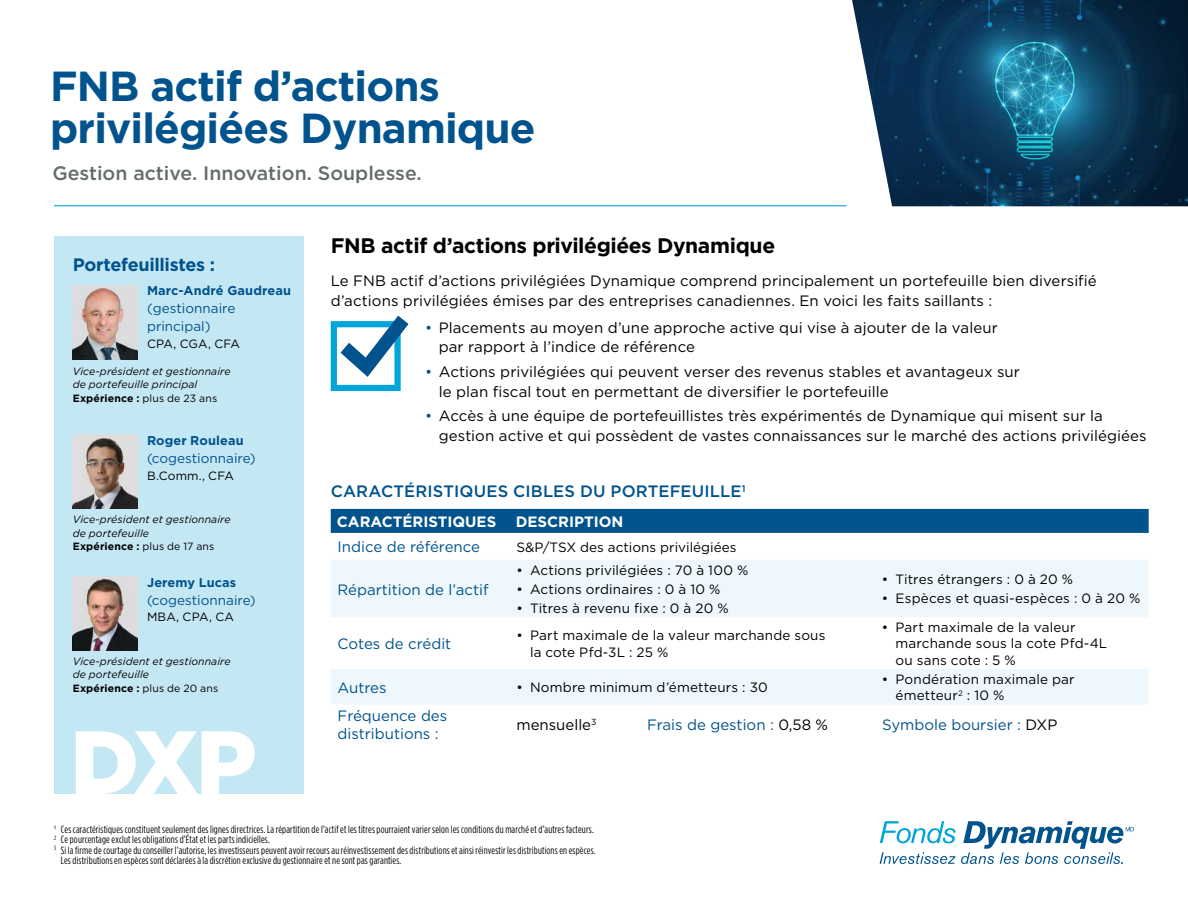
<style>
.page{position:relative;width:1188px;height:918px;background:#fff}
.page>*{position:absolute;margin:0;border:0;box-sizing:border-box;transform-origin:0 0}
.t1{font:900 90px "Gotham";color:#fff}
._2023_BROCHURE_FRENCH_H1{font:700 42px/42px "Gotham";letter-spacing:-.02em;color:#00538d}
._2023_BROCHURE_FRENCH_H2_black{font:700 21px "Gotham";letter-spacing:-.02em;color:#000}
._2023_BROCHURE_FRENCH_P_Byline{font:500 19.5px "Gotham";color:#646c6d}
._2023_BROCHURE_FRENCH_H2_647{font:700 18px "Gotham";letter-spacing:-.02em;color:#00538d}
._2023_BROCHURE_FRENCH_H3_647_CAPS{font:500 16.5px "Gotham";letter-spacing:.01em;color:#00538d}
._2023_BROCHURE_FRENCH_P_Body{font:15px/19.5px "Gotham";letter-spacing:.005em;color:#000}
._2023_BROCHURE_FRENCH_TABLE_TABLE_Body_64{font:15px/18px "Gotham";color:#00538d}
._2023_BROCHURE_FRENCH_TABLE_TABLE_White_l{font:700 15px "Gotham";color:#fff}
._2023_BROCHURE_FRENCH_TABLE_TABLE_Body_64-2{font:15px "Gotham";color:#000}
._2023_BROCHURE_FRENCH_TABLE_TABLE_Book_Bl{font:13.5px/16.2px "Gotham";letter-spacing:.01em;color:#000}
._2023_BROCHURE_FRENCH_PM_Section_PM_Title{font:13.5px/18px "Gotham";color:#00538d}
._2023_BROCHURE_FRENCH_PM_Section_PM_Name{font:700 12.75px "Gotham";letter-spacing:.01em;color:#00538d}
._2023_BROCHURE_FRENCH_PM_Section_PM_CFA_E{font:12px "Gotham";letter-spacing:.005em;color:#000}
._2023_BROCHURE_FRENCH_P_Legal_Footnotes{font:10.5px/10.5px "Gotham Cond";letter-spacing:.015em;color:#000}
._2023_BROCHURE_FRENCH_PM_Section_PM_Manag{font:italic 10.5px/13.5px "Gotham";letter-spacing:.005em;color:#000}
._2023_BROCHURE_FRENCH_PM_Section_PM_Exper{font:700 10.5px "Gotham";letter-spacing:.015em;color:#000}
.s1{font-weight:400}
.s2{color:#00538d}
.s3{color:#000}
</style>
<div class="page">
<img style="left:852px;top:0;width:336px;height:206px">
<svg style="left:331px;top:316px;width:78px;height:75px"></svg>
<div style="left:54px;top:236px;width:250px;height:558px;background:#c4e7f4"></div>
<hr style="left:54px;top:205px;width:793px;height:1px;background:#00a5da">
<img style="left:73px;top:285px;width:65px;height:74px">
<img style="left:73px;top:435px;width:65px;height:74px">
<img style="left:73px;top:576px;width:65px;height:74px">
<div style="left:331px;top:509px;width:818px;height:24px;background:#00538d"></div>
<svg style="left:331px;top:560px;width:818px;height:145px;fill:#eef8fc"></svg>
<svg style="left:880px;top:821px;width:254px;height:43px"></svg>
<h1 class="_2023_BROCHURE_FRENCH_H1" style="left:50px;top:65px;width:487px">FNB actif d’actions privilégiées Dynamique</h1>
<p class="_2023_BROCHURE_FRENCH_P_Byline" style="left:52px;top:161px;width:371px">Gestion active. Innovation. Souplesse.</p>
<h2 class="_2023_BROCHURE_FRENCH_H2_647" style="left:73px;top:253px;width:144px">Portefeuillistes :</h2>
<p class="_2023_BROCHURE_FRENCH_PM_Section_PM_Name" style="left:147px;top:282px;width:145px">Marc-André Gaudreau</p>
<p class="_2023_BROCHURE_FRENCH_PM_Section_PM_Title" style="left:147px;top:299px;width:90px">(gestionnaire principal)</p>
<p class="_2023_BROCHURE_FRENCH_PM_Section_PM_CFA_E" style="left:147px;top:336px;width:95px">CPA, CGA, CFA</p>
<p class="_2023_BROCHURE_FRENCH_PM_Section_PM_Manag" style="left:73px;top:364px;width:159px">Vice-président et gestionnaire de portefeuille principal</p>
<p class="_2023_BROCHURE_FRENCH_PM_Section_PM_Exper" style="left:73px;top:391px;width:146px">Expérience : <span class="s1">plus de 23 ans</span></p>
<p class="_2023_BROCHURE_FRENCH_PM_Section_PM_Name" style="left:147px;top:432px;width:98px">Roger Rouleau</p>
<p class="_2023_BROCHURE_FRENCH_PM_Section_PM_Title" style="left:147px;top:449px;width:110px">(cogestionnaire)</p>
<p class="_2023_BROCHURE_FRENCH_PM_Section_PM_CFA_E" style="left:147px;top:468px;width:89px">B.Comm., CFA</p>
<p class="_2023_BROCHURE_FRENCH_PM_Section_PM_Manag" style="left:73px;top:512px;width:159px">Vice-président et gestionnaire de portefeuille</p>
<p class="_2023_BROCHURE_FRENCH_PM_Section_PM_Exper" style="left:73px;top:539px;width:143px">Expérience : <span class="s1">plus de 17 ans</span></p>
<p class="_2023_BROCHURE_FRENCH_PM_Section_PM_Name" style="left:147px;top:574px;width:91px">Jeremy Lucas</p>
<p class="_2023_BROCHURE_FRENCH_PM_Section_PM_Title" style="left:147px;top:591px;width:110px">(cogestionnaire)</p>
<p class="_2023_BROCHURE_FRENCH_PM_Section_PM_CFA_E" style="left:147px;top:609px;width:88px">MBA, CPA, CA</p>
<p class="_2023_BROCHURE_FRENCH_PM_Section_PM_Manag" style="left:73px;top:654px;width:159px">Vice-président et gestionnaire de portefeuille</p>
<p class="_2023_BROCHURE_FRENCH_PM_Section_PM_Exper" style="left:73px;top:681px;width:147px">Expérience : <span class="s1">plus de 20 ans</span></p>
<h1 class="t1" style="left:70px;top:700px;width:188px">DXP</h1>
<h2 class="_2023_BROCHURE_FRENCH_H2_black" style="left:331px;top:232px;width:446px">FNB actif d’actions privilégiées Dynamique</h2>
<p class="_2023_BROCHURE_FRENCH_P_Body" style="left:331px;top:271px;width:768px">Le FNB actif d’actions privilégiées Dynamique comprend principalement un portefeuille bien diversifié d’actions privilégiées émises par des entreprises canadiennes. En voici les faits saillants :</p>
<p class="_2023_BROCHURE_FRENCH_P_Body" style="left:439px;top:317px;width:561px;text-indent:-14px"><span class="s2">•</span> Placements au moyen d’une approche active qui vise à ajouter de la valeur par rapport à l’indice de référence</p>
<p class="_2023_BROCHURE_FRENCH_P_Body" style="left:439px;top:362px;width:583px;text-indent:-14px"><span class="s2">•</span> Actions privilégiées qui peuvent verser des revenus stables et avantageux sur le plan fiscal tout en permettant de diversifier le portefeuille</p>
<p class="_2023_BROCHURE_FRENCH_P_Body" style="left:439px;top:406px;width:709px;text-indent:-14px"><span class="s2">•</span> Accès à une équipe de portefeuillistes très expérimentés de Dynamique qui misent sur la gestion active et qui possèdent de vastes connaissances sur le marché des actions privilégiées</p>
<h3 class="_2023_BROCHURE_FRENCH_H3_647_CAPS" style="left:331px;top:481px;width:416px">CARACTÉRISTIQUES CIBLES DU PORTEFEUILLE<sup>1</sup></h3>
<p class="_2023_BROCHURE_FRENCH_TABLE_TABLE_White_l" style="left:337px;top:512px;width:161px">CARACTÉRISTIQUES</p>
<p class="_2023_BROCHURE_FRENCH_TABLE_TABLE_White_l" style="left:516px;top:512px;width:109px">DESCRIPTION</p>
<p class="_2023_BROCHURE_FRENCH_TABLE_TABLE_Body_64" style="left:338px;top:538px;width:144px">Indice de référence</p>
<p class="_2023_BROCHURE_FRENCH_TABLE_TABLE_Book_Bl" style="left:517px;top:539px;width:222px">S&amp;P/TSX des actions privilégiées</p>
<p class="_2023_BROCHURE_FRENCH_TABLE_TABLE_Body_64" style="left:338px;top:580px;width:153px">Répartition de l’actif</p>
<p class="_2023_BROCHURE_FRENCH_TABLE_TABLE_Book_Bl" style="left:517px;top:562px;width:233px">• Actions privilégiées : 70 à 100 %</p>
<p class="_2023_BROCHURE_FRENCH_TABLE_TABLE_Book_Bl" style="left:517px;top:581px;width:206px">• Actions ordinaires : 0 à 10 %</p>
<p class="_2023_BROCHURE_FRENCH_TABLE_TABLE_Book_Bl" style="left:517px;top:600px;width:214px">• Titres à revenu fixe : 0 à 20 %</p>
<p class="_2023_BROCHURE_FRENCH_TABLE_TABLE_Book_Bl" style="left:882px;top:571px;width:193px">• Titres étrangers : 0 à 20 %</p>
<p class="_2023_BROCHURE_FRENCH_TABLE_TABLE_Book_Bl" style="left:882px;top:590px;width:260px">• Espèces et quasi-espèces : 0 à 20 %</p>
<p class="_2023_BROCHURE_FRENCH_TABLE_TABLE_Body_64" style="left:338px;top:634px;width:115px">Cotes de crédit</p>
<p class="_2023_BROCHURE_FRENCH_TABLE_TABLE_Book_Bl" style="left:530px;top:627px;width:297px;text-indent:-14px">• Part maximale de la valeur marchande sous la cote Pfd-3L : 25 %</p>
<p class="_2023_BROCHURE_FRENCH_TABLE_TABLE_Book_Bl" style="left:895px;top:619px;width:213px;text-indent:-14px">• Part maximale de la valeur marchande sous la cote Pfd-4L ou sans cote : 5 %</p>
<p class="_2023_BROCHURE_FRENCH_TABLE_TABLE_Body_64" style="left:338px;top:678px;width:51px">Autres</p>
<p class="_2023_BROCHURE_FRENCH_TABLE_TABLE_Book_Bl" style="left:517px;top:679px;width:253px">• Nombre minimum d’émetteurs : 30</p>
<p class="_2023_BROCHURE_FRENCH_TABLE_TABLE_Book_Bl" style="left:895px;top:671px;width:181px;text-indent:-14px">• Pondération maximale par émetteur<sup>2</sup> : 10 %</p>
<p class="_2023_BROCHURE_FRENCH_TABLE_TABLE_Body_64" style="left:338px;top:706px;width:111px">Fréquence des distributions :</p>
<p class="_2023_BROCHURE_FRENCH_TABLE_TABLE_Body_64-2" style="left:517px;top:715px;width:82px">mensuelle<sup>3</sup></p>
<p class="_2023_BROCHURE_FRENCH_TABLE_TABLE_Body_64" style="left:647px;top:715px;width:183px">Frais de gestion : <span class="s3">0,58 %</span></p>
<p class="_2023_BROCHURE_FRENCH_TABLE_TABLE_Body_64" style="left:882px;top:715px;width:177px">Symbole boursier : <span class="s3">DXP</span></p>
<p class="_2023_BROCHURE_FRENCH_P_Legal_Footnotes" style="left:54px;top:823px;width:541px">1 Ces caractéristiques constituent seulement des lignes directrices. La répartition de l’actif et les titres pourraient varier selon les conditions du marché et d’autres facteurs.</p>
<p class="_2023_BROCHURE_FRENCH_P_Legal_Footnotes" style="left:54px;top:834px;width:217px"><sup>2</sup> Ce pourcentage exclut les obligations d’État et les parts indicielles.</p>
<p class="_2023_BROCHURE_FRENCH_P_Legal_Footnotes" style="left:61px;top:844px;width:536px;text-indent:-7px"><sup>3</sup> Si la firme de courtage du conseiller l’autorise, les investisseurs peuvent avoir recours au réinvestissement des distributions et ainsi réinvestir les distributions en espèces.<br>Les distributions en espèces sont déclarées à la discrétion exclusive du gestionnaire et ne sont pas garanties.</p>
</div>
